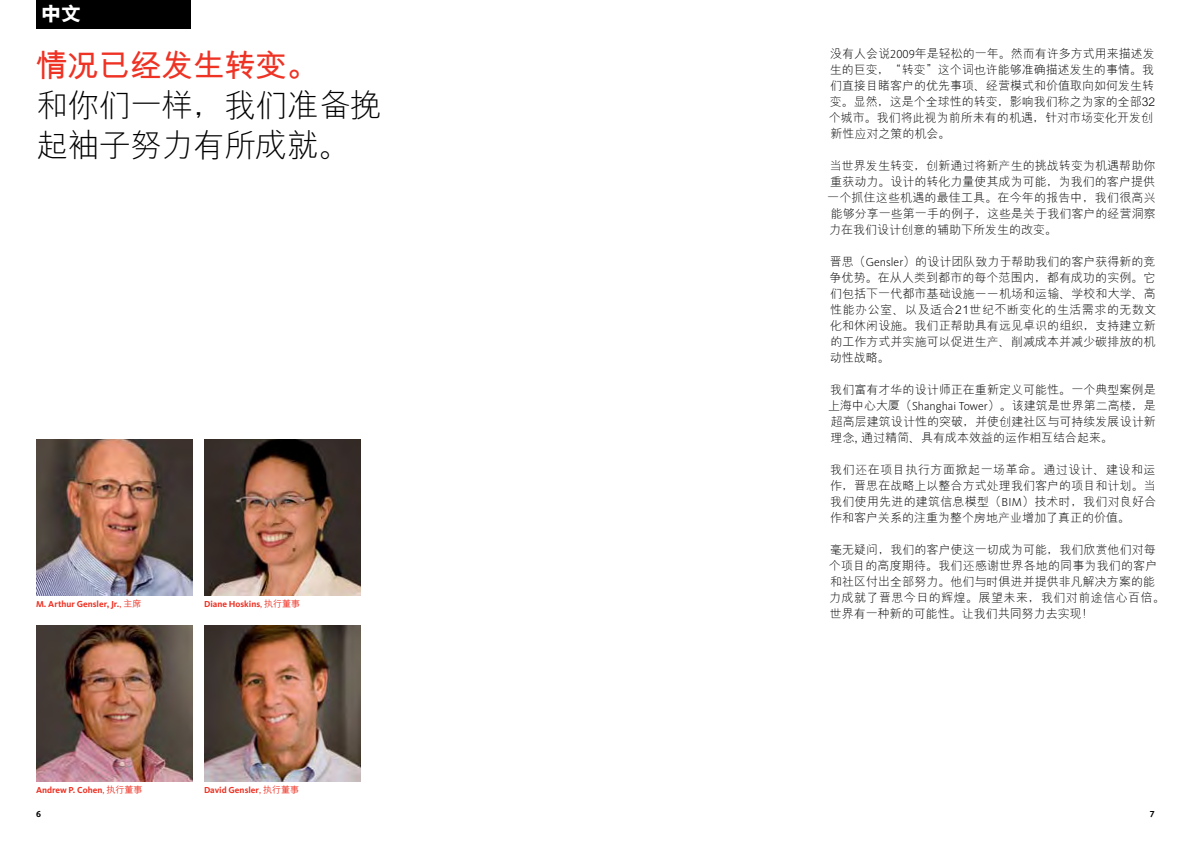
<style>
.page{position:relative;width:1191px;height:842px;background:#fff}
.page>*{position:absolute;margin:0;border:0;box-sizing:border-box;transform-origin:0 0}
.t1{font:300 32px/40px "M Hei GB";letter-spacing:-.02em;color:#000}
.t2{font:700 32px "M Hei GB";letter-spacing:-.02em;color:#ee3224}
.t3{font:800 20px "M Hei GB";color:#fff}
.t4{font:300 12px/16px "M Hei GB";color:#000;text-align:justify}
.t5{font:700 9px "Kievit OT";color:#ee3224}
.t6{font:700 9px "Kievit OT";color:#000}
.s1{font-weight:400}
.s2{font-family:"M Hei GB";font-weight:500}
.s3{font-family:"Kievit OT"}
</style>
<div class="page">
<img style="left:36px;top:439px;width:156px;height:156px">
<img style="left:204px;top:439px;width:156px;height:156px">
<img style="left:36px;top:625px;width:156px;height:156px">
<img style="left:204px;top:625px;width:156px;height:156px">
<div style="left:36px;top:0;width:155px;height:28px;background:#000"></div>
<h2 class="t3" style="left:41px;top:3px;width:41px">中文</h2>
<h1 class="t2" style="left:36px;top:49px;width:284px">情况已经发生转变。</h1>
<h1 class="t1" style="left:36px;top:86px;width:347px">和你们一样，我们准备挽起袖子努力有所成就。</h1>
<p class="t5" style="left:36px;top:599px;width:107px">M. Arthur Gensler, Jr.<span class="s1">,</span> <span class="s2">主席</span></p>
<p class="t5" style="left:204px;top:599px;width:98px">Diane Hoskins<span class="s1">,</span> <span class="s2">执行董事</span></p>
<p class="t5" style="left:36px;top:785px;width:108px">Andrew P. Cohen<span class="s1">,</span> <span class="s2">执行董事</span></p>
<p class="t5" style="left:204px;top:785px;width:97px">David Gensler<span class="s1">,</span> <span class="s2">执行董事</span></p>
<p class="t4" style="left:829px;top:46px;width:328px;text-align:left">没有人会说<span class="s3">2009</span>年是轻松的一年。然而有许多方式用来描述发生的巨变，“转变”这个词也许能够准确描述发生的事情。我们直接目睹客户的优先事项、经营模式和价值取向如何发生转变。显然，这是个全球性的转变，影响我们称之为家的全部32个城市。我们将此视为前所未有的机遇，针对市场变化开发创新性应对之策的机会。</p>
<p class="t4" style="left:827px;top:158px;width:330px">当世界发生转变，创新通过将新产生的挑战转变为机遇帮助你重获动力。设计的转化力量使其成为可能，为我们的客户提供一个抓住这些机遇的最佳工具。在今年的报告中，我们很高兴能够分享一些第一手的例子，这些是关于我们客户的经营洞察力在我们设计创意的辅助下所发生的改变。</p>
<p class="t4" style="left:829px;top:254px;width:328px">晋思（<span class="s3">Gensler</span>）的设计团队致力于帮助我们的客户获得新的竞争优势。在从人类到都市的每个范围内，都有成功的实例。它们包括下一代都市基础设施——机场和运输、学校和大学、高性能办公室、以及适合21世纪不断变化的生活需求的无数文化和休闲设施。我们正帮助具有远见卓识的组织，支持建立新的工作方式并实施可以促进生产、削减成本并减少碳排放的机动性战略。</p>
<p class="t4" style="left:828px;top:382px;width:329px">我们富有才华的设计师正在重新定义可能性。一个典型案例是上海中心大厦（<span class="s3">Shanghai Tower</span>）。该建筑是世界第二高楼，是超高层建筑设计性的突破，并使创建社区与可持续发展设计新理念, 通过精简、具有成本效益的运作相互结合起来。</p>
<p class="t4" style="left:830px;top:462px;width:328px">我们还在项目执行方面掀起一场革命。通过设计、建设和运作，晋思在战略上以整合方式处理我们客户的项目和计划。当我们使用先进的建筑信息模型（<span class="s3">BIM</span>）技术时，我们对良好合作和客户关系的注重为整个房地产业增加了真正的价值。</p>
<p class="t4" style="left:829px;top:542px;width:338px;text-align:left">毫无疑问，我们的客户使这一切成为可能，我们欣赏他们对每个项目的高度期待。我们还感谢世界各地的同事为我们的客户和社区付出全部努力。他们与时俱进并提供非凡解决方案的能力成就了晋思今日的辉煌。展望未来，我们对前途信心百倍。世界有一种新的可能性。让我们共同努力去实现！</p>
<p class="t6" style="left:36px;top:809px;width:7px">6</p>
<p class="t6" style="left:1150px;top:809px;width:7px">7</p>
</div>
